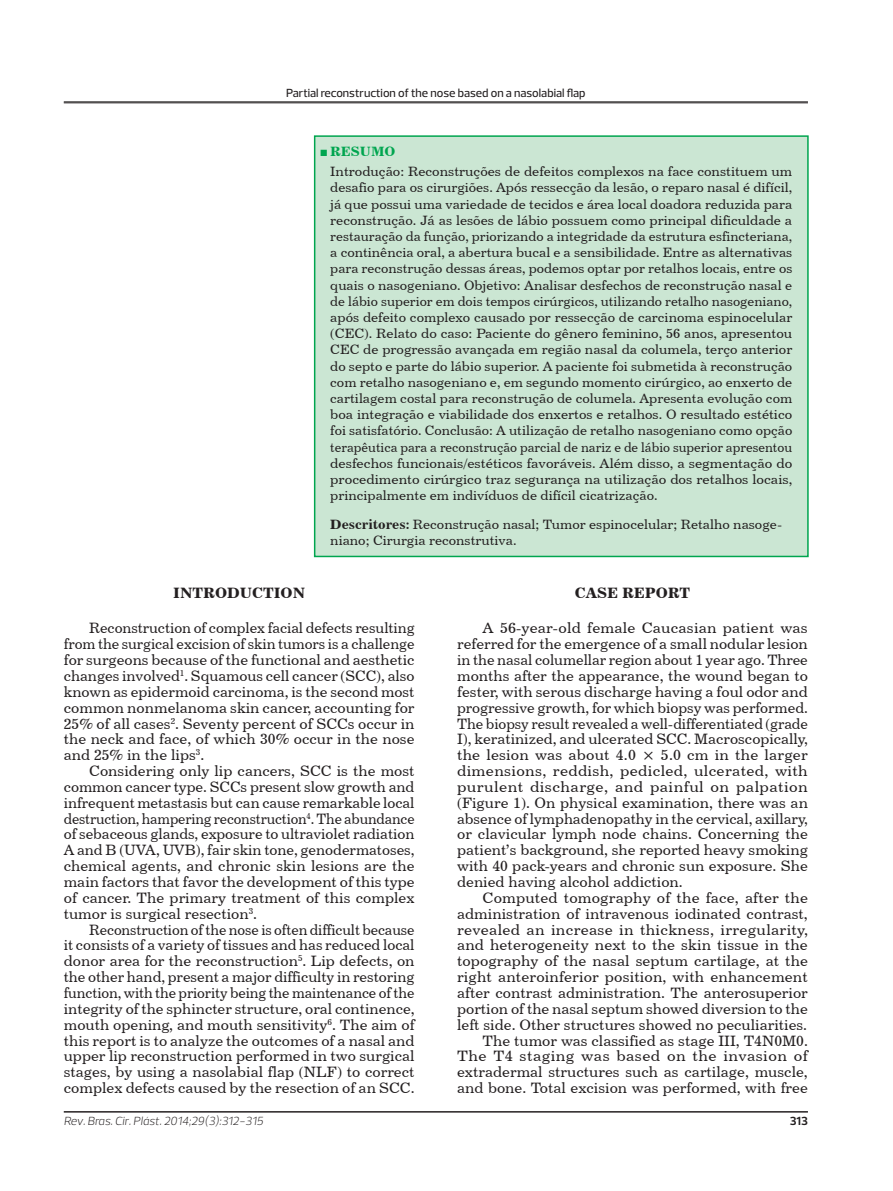
<style>
.page{position:relative;width:893px;height:1191px;background:#fff}
.page>*{position:absolute;margin:0;border:0;box-sizing:border-box;transform-origin:0 0}
.t1{font:15px/15.9px "Century 731 BT Roman A";color:#231f20;text-align:justify}
.t2{font:15px/15.9px "Century 731 BT Roman A";color:#231f20;text-align:justify;scale:.94 1}
.t3{font:15px/15.9px "Century 731 BT Roman A";color:#231f20;text-align:justify;scale:.96 1}
.t4{font:15px "Century 731 BT Bold A";color:#231f20}
.t5{font:13.5px/16.2px "Century 731 BT Roman A";color:#231f20;text-align:justify}
.t6{font:13.5px "Century 731 BT Bold A";color:#00a54f}
.t7{font:500 12px "Prelo";color:#231f20}
.t8{font:italic 300 12px "Prelo";color:#231f20}
.t9{font:700 12px "Prelo";color:#231f20}
.s1{font-family:"Times New Roman";font-weight:700}
.s2{font-family:"Century 731 BT Bold A"}
</style>
<div class="page">
<hr style="left:64px;top:1111px;width:744px;height:1px;background:#231f20">
<hr style="left:64px;top:102px;width:744px;height:1px;background:#231f20">
<div style="left:315px;top:136px;width:493px;height:420px;background:#cbe6d3"></div>
<div style="left:314px;top:135px;width:495px;height:422px;border:2px solid #00a54f"></div>
<p class="t7" style="left:286px;top:85px;width:301px">Partial reconstruction of the nose based on a nasolabial flap</p>
<p class="t6" style="left:320px;top:143px;width:77px"><span class="s1">■</span> RESUMO</p>
<p class="t5" style="left:330px;top:163px;width:464px">Introdução: Reconstruções de defeitos complexos na face constituem um desafio para os cirurgiões. Após ressecção da lesão, o reparo nasal é difícil, já que possui uma variedade de tecidos e área local doadora reduzida para reconstrução. Já as lesões de lábio possuem como principal dificuldade a restauração da função, priorizando a integridade da estrutura esfincteriana, a continência oral, a abertura bucal e a sensibilidade. Entre as alternativas para reconstrução dessas áreas, podemos optar por retalhos locais, entre os quais o nasogeniano. Objetivo: Analisar desfechos de reconstrução nasal e de lábio superior em dois tempos cirúrgicos, utilizando retalho nasogeniano, após defeito complexo causado por ressecção de carcinoma espinocelular (CEC). Relato do caso: Paciente do gênero feminino, 56 anos, apresentou CEC de progressão avançada em região nasal da columela, terço anterior do septo e parte do lábio superior. A paciente foi submetida à reconstrução com retalho nasogeniano e, em segundo momento cirúrgico, ao enxerto de cartilagem costal para reconstrução de columela. Apresenta evolução com boa integração e viabilidade dos enxertos e retalhos. O resultado estético foi satisfatório. Conclusão: A utilização de retalho nasogeniano como opção terapêutica para a reconstrução parcial de nariz e de lábio superior apresentou desfechos funcionais/estéticos favoráveis. Além disso, a segmentação do procedimento cirúrgico traz segurança na utilização dos retalhos locais, principalmente em indivíduos de difícil cicatrização.</p>
<p class="t5" style="left:330px;top:516px;width:453px"><span class="s2">Descritores:</span> Reconstrução nasal; Tumor espinocelular; Retalho nasoge&shy;niano; Cirurgia reconstrutiva.</p>
<p class="t4" style="left:173px;top:584px;width:133px">INTRODUCTION</p>
<p class="t3" style="left:64px;top:620px;width:367px;text-indent:26px">Reconstruction of complex facial defects resulting from the surgical excision of skin tumors is a challenge for surgeons because of the functional and aesthetic changes involved<sup>1</sup>. Squamous cell cancer (SCC), also known as epidermoid carcinoma, is the second most common nonmelanoma skin cancer, accounting for 25% of all cases<sup>2</sup>. Seventy percent of SCCs occur in the neck and face, of which 30% occur in the nose and 25% in the lips<sup>3</sup>.</p>
<p class="t1" style="left:64px;top:762px;width:352px;text-indent:26px">Considering only lip cancers, SCC is the most common cancer type. SCCs present slow growth and infrequent metastasis but can cause remarkable local destruction, hampering reconstruction<sup>4</sup>. The abundance of sebaceous glands, exposure to ultraviolet radiation A and B (UVA, UVB), fair skin tone, genodermatoses, chemical agents, and chronic skin lesions are the main factors that favor the development of this type of cancer. The primary treatment of this complex tumor is surgical resection<sup>3</sup>.</p>
<p class="t2" style="left:64px;top:921px;width:375px;text-indent:26px">Reconstruction of the nose is often difficult because it consists of a variety of tissues and has reduced local donor area for the reconstruction<sup>5</sup>. Lip defects, on the other hand, present a major difficulty in restoring function, with the priority being the maintenance of the integrity of the sphincter structure, oral continence, mouth opening, and mouth sensitivity<sup>6</sup>. The aim of this report is to analyze the outcomes of a nasal and upper lip reconstruction performed in two surgical stages, by using a nasolabial flap (NLF) to correct complex defects caused by the resection of an SCC.</p>
<p class="t4" style="left:575px;top:584px;width:117px">CASE REPORT</p>
<p class="t1" style="left:457px;top:620px;width:352px;text-indent:26px">A 56-year-old female Caucasian patient was referred for the emergence of a small nodular lesion in the nasal columellar region about 1 year ago. Three months after the appearance, the wound began to fester, with serous discharge having a foul odor and progressive growth, for which biopsy was performed.<br>The biopsy result revealed a well‑differentiated (grade I), keratinized, and ulcerated SCC. Macroscopically, the lesion was about 4.0 × 5.0 cm in the larger dimensions, reddish, pedicled, ulcerated, with purulent discharge, and painful on palpation (Figure 1). On physical examination, there was an absence of lymphadenopathy in the cervical, axillary, or clavicular lymph node chains. Concerning the patient’s background, she reported heavy smoking with 40 pack-years and chronic sun exposure. She denied having alcohol addiction.</p>
<p class="t1" style="left:457px;top:889px;width:352px;text-align:right">Computed tomography of the face, after the administration of intravenous iodinated contrast, revealed an increase in thickness, irregularity, and heterogeneity next to the skin tissue in the topography of the nasal septum cartilage, at the right anteroinferior position, with enhancement after contrast administration. The anterosuperior portion of the nasal septum showed diversion to the left side. Other structures showed no peculiarities.<br>The tumor was classified as stage III, T4N0M0.<br>The T4 staging was based on the invasion of extradermal structures such as cartilage, muscle, and bone. Total excision was performed, with free</p>
<p class="t8" style="left:64px;top:1114px;width:201px">Rev. Bras. Cir. Plást. 2014;29(3):312-315</p>
<p class="t9" style="left:790px;top:1114px;width:20px">313</p>
</div>
